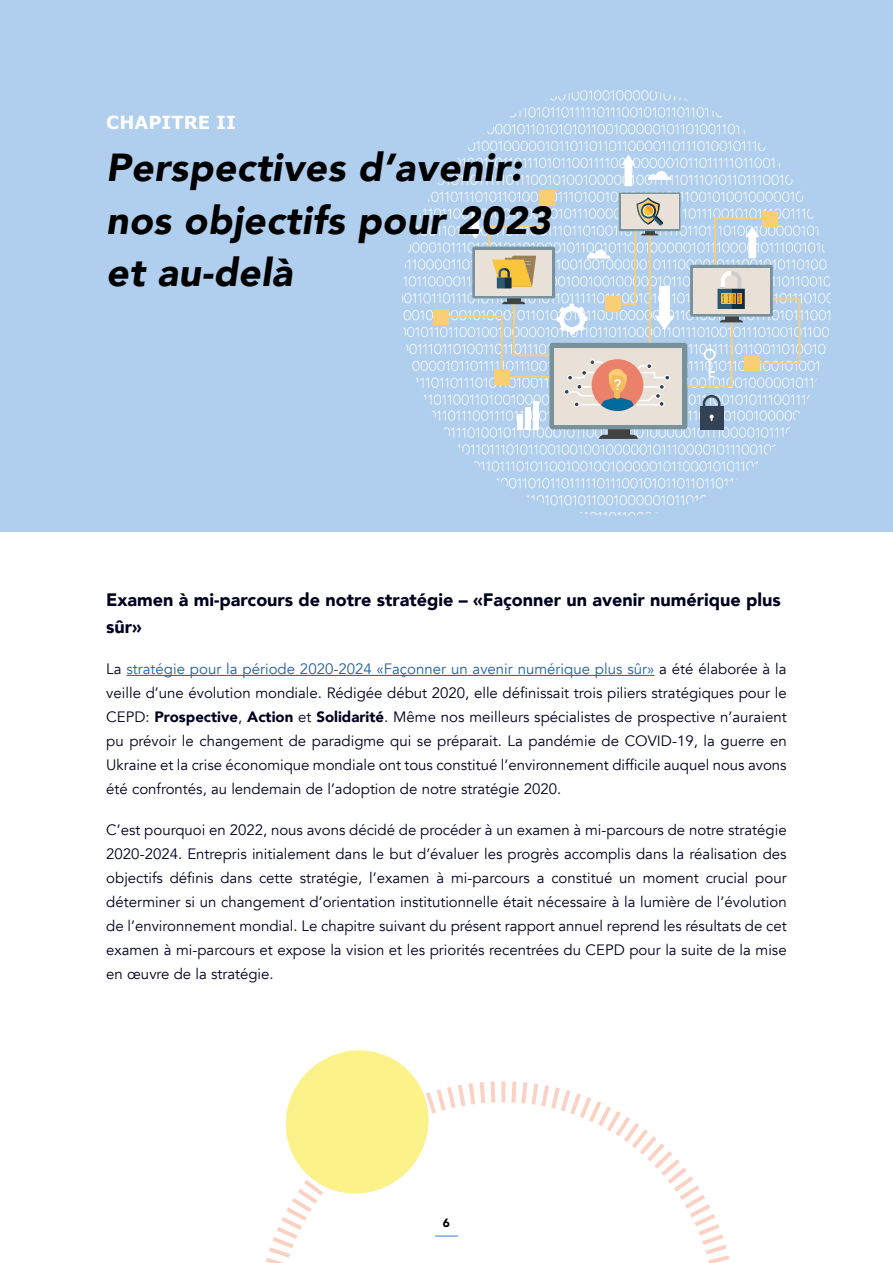
<style>
.page{position:relative;width:893px;height:1263px;background:#fff}
.page>*{position:absolute;margin:0;border:0;box-sizing:border-box;transform-origin:0 0}
.Chapter_Title_Italic{font:italic 900 39px "Avenir";letter-spacing:.01em;color:#000}
.Black_Sub_head{font:900 18px/27px "Avenir";color:#00001f}
.Chapter_Number{font:700 18px "Verdana";color:#fff}
.Body_text{font:15px/24px "Avenir";color:#00001f;text-align:justify}
.t1{font:900 12px "Avenir";color:#000}
.s1{color:#215e9e}
.s2{font-weight:900}
</style>
<div class="page">
<div style="left:0;top:0;width:893px;height:531px;background:#b0ceed"></div>
<img style="left:403px;top:90px;width:427px;height:425px">
<div style="left:700px;top:406px;width:23px;height:23px;background:#334254"></div>
<svg style="left:621px;top:154px;width:14px;height:32px"></svg>
<svg style="left:608px;top:429px;width:22px;height:6px"></svg>
<svg style="left:599px;top:435px;width:39px;height:4px"></svg>
<div style="left:549px;top:343px;width:138px;height:86px;background:linear-gradient(to right,#78929c,#78929c);border-radius:3px"></div>
<div style="left:555px;top:348px;width:127px;height:76px;background:#e9e1d7"></div>
<div style="left:619px;top:192px;width:61px;height:39px;background:linear-gradient(to right,#e9e1d7,#e9e1d7)"></div>
<div style="left:621px;top:195px;width:57px;height:34px;background:#e9e1d7"></div>
<div style="left:433px;top:309px;width:15px;height:15px;background:#facf73"></div>
<div style="left:518px;top:414px;width:5px;height:15px;background:#fff"></div>
<div style="left:525px;top:407px;width:5px;height:22px;background:#fff"></div>
<div style="left:534px;top:401px;width:5px;height:28px;background:#fff"></div>
<div style="left:540px;top:190px;width:15px;height:16px;background:#facf73"></div>
<svg style="left:648px;top:171px;width:24px;height:9px"></svg>
<svg style="left:441px;top:197px;width:359px;height:224px"></svg>
<hr style="left:126px;top:675px;width:528px;height:1px;background:#215e9e">
<svg style="left:266px;top:1081px;width:464px;height:182px"></svg>
<svg style="left:278px;top:1050px;width:158px;height:152px"></svg>
<p class="Chapter_Number" style="left:106px;top:110px;width:131px">CHAPITRE II</p>
<p class="Chapter_Title_Italic" style="left:106px;top:135px;width:417px">Perspectives d’avenir:</p>
<p class="Chapter_Title_Italic" style="left:106px;top:188px;width:446px">nos objectifs pour 2023</p>
<p class="Chapter_Title_Italic" style="left:106px;top:240px;width:188px">et au-delà</p>
<p class="Black_Sub_head" style="left:106px;top:586px;width:676px">Examen à mi-parcours de notre stratégie – «Façonner un avenir numérique plus sûr»</p>
<p class="Body_text" style="left:106px;top:657px;width:682px">La <span class="s1">stratégie pour la période 2020-2024 «Façonner un avenir numérique plus sûr»</span> a été élaborée à la veille d’une évolution mondiale. Rédigée début 2020, elle définissait trois piliers stratégiques pour le CEPD: <span class="s2">Prospective</span>, <span class="s2">Action</span> et <span class="s2">Solidarité</span>. Même nos meilleurs spécialistes de prospective n’auraient pu prévoir le changement de paradigme qui se préparait. La pandémie de COVID-19, la guerre en Ukraine et la crise économique mondiale ont tous constitué l’environnement difficile auquel nous avons été confrontés, au lendemain de l’adoption de notre stratégie 2020.</p>
<p class="Body_text" style="left:106px;top:818px;width:682px">C’est pourquoi en 2022, nous avons décidé de procéder à un examen à mi-parcours de notre stratégie 2020-2024. Entrepris initialement dans le but d’évaluer les progrès accomplis dans la réalisation des objectifs définis dans cette stratégie, l’examen à mi-parcours a constitué un moment crucial pour déterminer si un changement d’orientation institutionnelle était nécessaire à la lumière de l’évolution de l’environnement mondial. Le chapitre suivant du présent rapport annuel reprend les résultats de cet examen à mi-parcours et expose la vision et les priorités recentrées du CEPD pour la suite de la mise en œuvre de la stratégie.</p>
<p class="t1" style="left:443px;top:1213px;width:9px">6</p>
</div>
